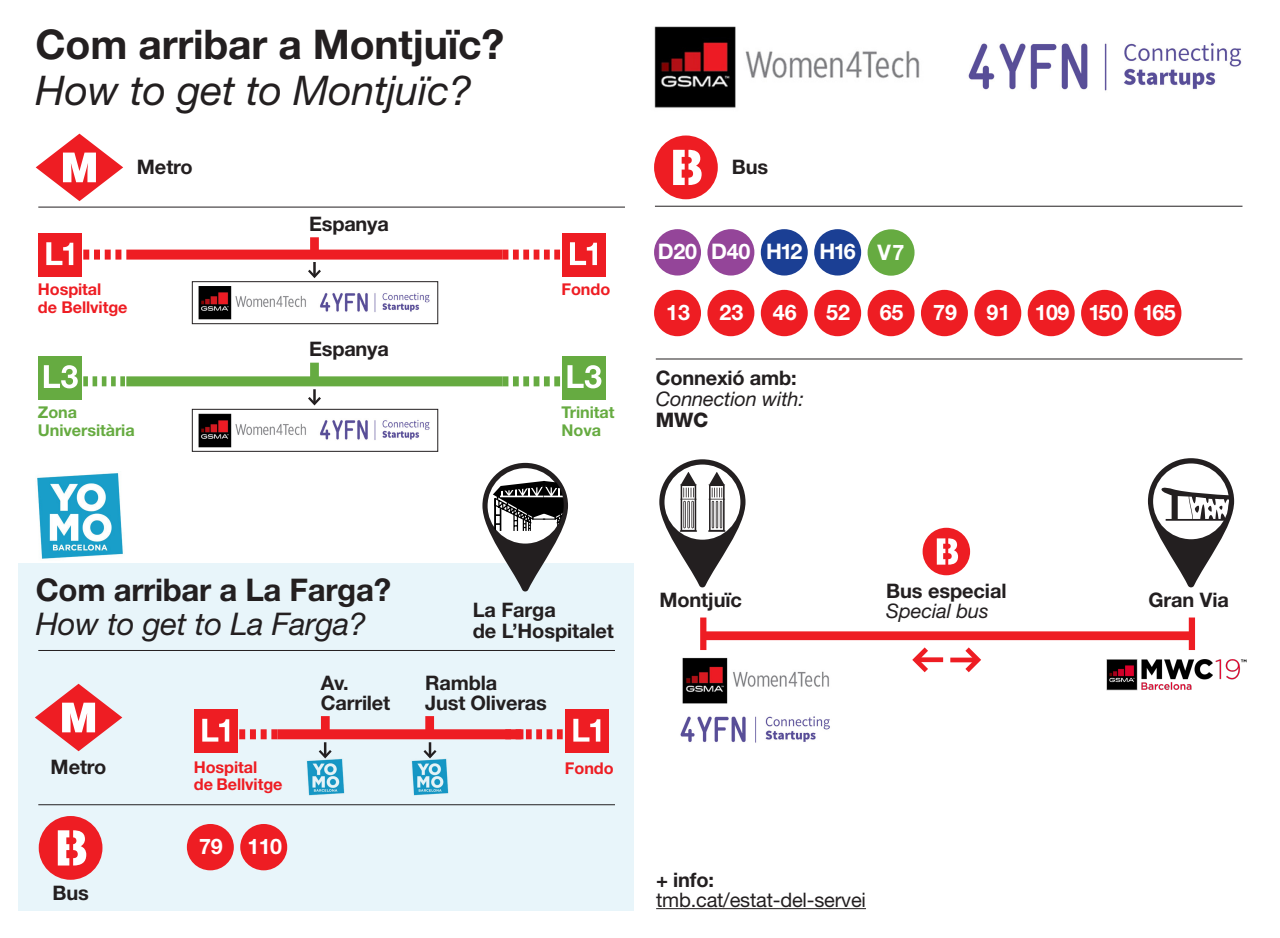
<style>
.page{position:relative;width:1280px;height:938px;background:#fff}
.page>*{position:absolute;margin:0;border:0;box-sizing:border-box;transform-origin:0 0}
.t1{font:700 40.88px/46px "Helvetica Neue LT Std";letter-spacing:-.005em;color:#231f20}
.t2{font:700 31.25px/33.8px "Helvetica Neue LT Std";letter-spacing:-.01em;color:#231f20}
.t3{font:700 21.5px "Helvetica Neue LT Std";letter-spacing:-.01em;color:#fff}
.t4{font:700 20px/20px "Helvetica Neue LT Std";letter-spacing:-.005em;color:#231f20}
.t5{font:20px/20px "Helvetica Neue LT Std";letter-spacing:-.01em;color:#231f20}
.t6{font:italic 20px "Helvetica Neue LT Std";letter-spacing:-.01em;color:#231f20}
.t7{font:800 20px "Helvetica Neue LT Std";color:#231f20}
.t8{font:700 16.25px/17.5px "Helvetica Neue LT Std";letter-spacing:-.005em;color:#ee1d23}
.t9{font:700 16.25px/17.5px "Helvetica Neue LT Std";letter-spacing:-.005em;color:#66ab41}
.s1{font-weight:400;font-style:italic}
.s2{font-weight:700}
</style>
<div class="page">
<div style="left:38px;top:233px;width:44px;height:43px;background:#ee1d23"></div>
<svg style="left:46px;top:242px;width:27px;height:23px"></svg>
<div style="left:562px;top:233px;width:43px;height:43px;background:#ee1d23"></div>
<svg style="left:570px;top:242px;width:27px;height:23px"></svg>
<div style="left:38px;top:356px;width:44px;height:43px;background:#66ab41"></div>
<div style="left:562px;top:356px;width:43px;height:43px;background:#66ab41"></div>
<svg style="left:568px;top:365px;width:33px;height:23px"></svg>
<div style="left:18px;top:563px;width:616px;height:348px;background:#e8f5fa"></div>
<svg style="left:83px;top:249px;width:38px;height:10px"></svg>
<svg style="left:239px;top:729px;width:38px;height:10px"></svg>
<svg style="left:44px;top:365px;width:81px;height:23px"></svg>
<div style="left:126px;top:376px;width:377px;height:10px;background:#66ab41"></div>
<div style="left:126px;top:249px;width:377px;height:10px;background:#ee1d23"></div>
<div style="left:277px;top:729px;width:246px;height:10px;background:#ee1d23"></div>
<svg style="left:503px;top:249px;width:57px;height:10px"></svg>
<svg style="left:505px;top:729px;width:58px;height:10px"></svg>
<svg style="left:503px;top:376px;width:57px;height:10px"></svg>
<div style="left:654px;top:290px;width:47px;height:46px;background:#ee1d23;border-radius:50%"></div>
<div style="left:707px;top:290px;width:47px;height:46px;background:#ee1d23;border-radius:50%"></div>
<div style="left:761px;top:290px;width:47px;height:46px;background:#ee1d23;border-radius:50%"></div>
<div style="left:814px;top:290px;width:47px;height:46px;background:#ee1d23;border-radius:50%"></div>
<div style="left:868px;top:290px;width:47px;height:46px;background:#ee1d23;border-radius:50%"></div>
<div style="left:921px;top:290px;width:47px;height:46px;background:#ee1d23;border-radius:50%"></div>
<div style="left:974px;top:290px;width:47px;height:46px;background:#ee1d23;border-radius:50%"></div>
<div style="left:187px;top:824px;width:47px;height:46px;background:#ee1d23;border-radius:50%"></div>
<div style="left:1028px;top:290px;width:47px;height:46px;background:#ee1d23;border-radius:50%"></div>
<div style="left:240px;top:824px;width:47px;height:46px;background:#ee1d23;border-radius:50%"></div>
<div style="left:1081px;top:290px;width:47px;height:46px;background:#ee1d23;border-radius:50%"></div>
<div style="left:1134px;top:290px;width:47px;height:46px;background:#ee1d23;border-radius:50%"></div>
<div style="left:761px;top:229px;width:47px;height:46px;background:#1b3f94;border-radius:50%"></div>
<div style="left:814px;top:229px;width:47px;height:46px;background:#1b3f94;border-radius:50%"></div>
<div style="left:654px;top:229px;width:47px;height:46px;background:#944599;border-radius:50%"></div>
<div style="left:707px;top:229px;width:47px;height:46px;background:#944599;border-radius:50%"></div>
<div style="left:868px;top:229px;width:47px;height:47px;background:#66ab41;border-radius:50%"></div>
<div style="left:654px;top:135px;width:64px;height:64px;background:#ee1d23;border-radius:50%"></div>
<svg style="left:673px;top:150px;width:29px;height:35px"></svg>
<div style="left:39px;top:816px;width:63px;height:63px;background:#ee1d23;border-radius:50%"></div>
<svg style="left:58px;top:830px;width:28px;height:35px"></svg>
<svg style="left:36px;top:134px;width:87px;height:67px"></svg>
<svg style="left:35px;top:683px;width:87px;height:68px"></svg>
<div style="left:310px;top:362px;width:9px;height:19px;background:#66ab41"></div>
<div style="left:310px;top:237px;width:9px;height:19px;background:#ee1d23"></div>
<div style="left:321px;top:716px;width:9px;height:18px;background:#ee1d23"></div>
<div style="left:425px;top:716px;width:9px;height:18px;background:#ee1d23"></div>
<hr style="left:38px;top:207px;width:587px;height:1px;background:#231f20">
<hr style="left:38px;top:650px;width:577px;height:1px;background:#231f20">
<hr style="left:38px;top:804px;width:577px;height:1px;background:#231f20">
<hr style="left:656px;top:358px;width:586px;height:1px;background:#231f20">
<hr style="left:655px;top:206px;width:588px;height:1px;background:#231f20">
<hr style="left:656px;top:908px;width:210px;height:1px;background:#231f20">
<img style="left:654px;top:26px;width:266px;height:82px">
<img style="left:968px;top:42px;width:274px;height:49px">
<img style="left:37px;top:473px;width:86px;height:86px">
<img style="left:411px;top:758px;width:38px;height:37px">
<img style="left:307px;top:758px;width:37px;height:37px">
<div style="left:704px;top:631px;width:488px;height:9px;background:#ee1d23"></div>
<img style="left:1106px;top:659px;width:141px;height:32px">
<div style="left:923px;top:527px;width:47px;height:48px;background:#ee1d23;border-radius:50%"></div>
<svg style="left:937px;top:538px;width:21px;height:26px"></svg>
<div style="left:1189px;top:617px;width:6px;height:33px;background:#ee1d23"></div>
<div style="left:700px;top:617px;width:6px;height:33px;background:#ee1d23"></div>
<svg style="left:912px;top:647px;width:31px;height:25px"></svg>
<svg style="left:950px;top:647px;width:31px;height:25px"></svg>
<img style="left:682px;top:658px;width:147px;height:46px">
<img style="left:680px;top:716px;width:150px;height:27px">
<svg style="left:1148px;top:458px;width:86px;height:130px"></svg>
<svg style="left:659px;top:459px;width:87px;height:129px"></svg>
<div style="left:194px;top:709px;width:43px;height:43px;background:#ee1d23"></div>
<svg style="left:202px;top:718px;width:27px;height:23px"></svg>
<svg style="left:421px;top:742px;width:18px;height:18px"></svg>
<svg style="left:316px;top:742px;width:18px;height:18px"></svg>
<hr style="left:313px;top:262px;width:3px;height:14px;background:#231f20">
<svg style="left:308px;top:267px;width:13px;height:11px"></svg>
<hr style="left:313px;top:389px;width:3px;height:15px;background:#231f20">
<svg style="left:308px;top:394px;width:13px;height:12px"></svg>
<img style="left:191px;top:286px;width:115px;height:35px">
<img style="left:320px;top:292px;width:110px;height:20px">
<div style="left:192px;top:281px;width:246px;height:43px;border:1px solid #231f20"></div>
<img style="left:191px;top:414px;width:115px;height:34px">
<img style="left:320px;top:420px;width:110px;height:20px">
<div style="left:192px;top:409px;width:246px;height:42px;border:1px solid #231f20"></div>
<svg style="left:482px;top:463px;width:87px;height:129px"></svg>
<div style="left:565px;top:709px;width:44px;height:43px;background:#ee1d23"></div>
<svg style="left:573px;top:718px;width:27px;height:23px"></svg>
<p class="t1" style="left:35px;top:20px;width:470px">Com arribar a Montjuïc?<br><span class="s1">How to get to Montjuïc?</span></p>
<p class="t4" style="left:137px;top:156px;width:57px">Metro</p>
<p class="t8" style="left:38px;top:280px;width:91px">Hospital<br>de Bellvitge</p>
<p class="t4" style="left:309px;top:214px;width:81px">Espanya</p>
<p class="t4" style="left:309px;top:338px;width:81px">Espanya</p>
<p class="t8" style="left:562px;top:280px;width:50px">Fondo</p>
<p class="t9" style="left:38px;top:403px;width:98px">Zona<br>Universitària</p>
<p class="t9" style="left:562px;top:403px;width:54px">Trinitat<br>Nova</p>
<p class="t4" style="left:732px;top:156px;width:38px">Bus</p>
<p class="t3" style="left:658px;top:238px;width:41px">D20</p>
<p class="t3" style="left:711px;top:238px;width:41px">D40</p>
<p class="t3" style="left:766px;top:238px;width:38px">H12</p>
<p class="t3" style="left:820px;top:238px;width:38px">H16</p>
<p class="t3" style="left:878px;top:238px;width:28px">V7</p>
<p class="t3" style="left:666px;top:299px;width:25px">13</p>
<p class="t3" style="left:720px;top:299px;width:25px">23</p>
<p class="t3" style="left:773px;top:299px;width:25px">46</p>
<p class="t3" style="left:826px;top:299px;width:25px">52</p>
<p class="t3" style="left:880px;top:299px;width:25px">65</p>
<p class="t3" style="left:933px;top:299px;width:25px">79</p>
<p class="t3" style="left:986px;top:299px;width:25px">91</p>
<p class="t4" style="left:656px;top:367px;width:142px">Connexió amb:</p>
<p class="t6" style="left:656px;top:387px;width:150px">Connection with:</p>
<p class="t7" style="left:656px;top:408px;width:54px">MWC</p>
<p class="t3" style="left:1035px;top:299px;width:36px">109</p>
<p class="t3" style="left:1088px;top:299px;width:36px">150</p>
<p class="t3" style="left:1142px;top:299px;width:35px">165</p>
<p class="t2" style="left:36px;top:572px;width:357px">Com arribar a La Farga?<br><span class="s1">How to get to La Farga?</span></p>
<p class="t4" style="left:473px;top:598px;width:143px;line-height:21.2px">La Farga<br>de L’Hospitalet</p>
<p class="t4" style="left:51px;top:756px;width:57px">Metro</p>
<p class="t4" style="left:52px;top:882px;width:38px">Bus</p>
<p class="t8" style="left:194px;top:758px;width:90px">Hospital<br>de Bellvitge</p>
<p class="t3" style="left:199px;top:833px;width:25px">79</p>
<p class="t3" style="left:247px;top:833px;width:36px">110</p>
<p class="t4" style="left:321px;top:672px;width:71px">Av.<br>Carrilet</p>
<p class="t4" style="left:425px;top:672px;width:123px">Rambla<br>Just Oliveras</p>
<p class="t8" style="left:565px;top:758px;width:50px">Fondo</p>
<p class="t4" style="left:886px;top:580px;width:122px">Bus especial<br><span class="s1">Special bus</span></p>
<p class="t4" style="left:659px;top:589px;width:84px">Montjuïc</p>
<p class="t4" style="left:1149px;top:589px;width:82px">Gran Via</p>
<p class="t5" style="left:656px;top:869px;width:211px"><span class="s2">+ info: </span>tmb.cat/estat-del-servei</p>
</div>
